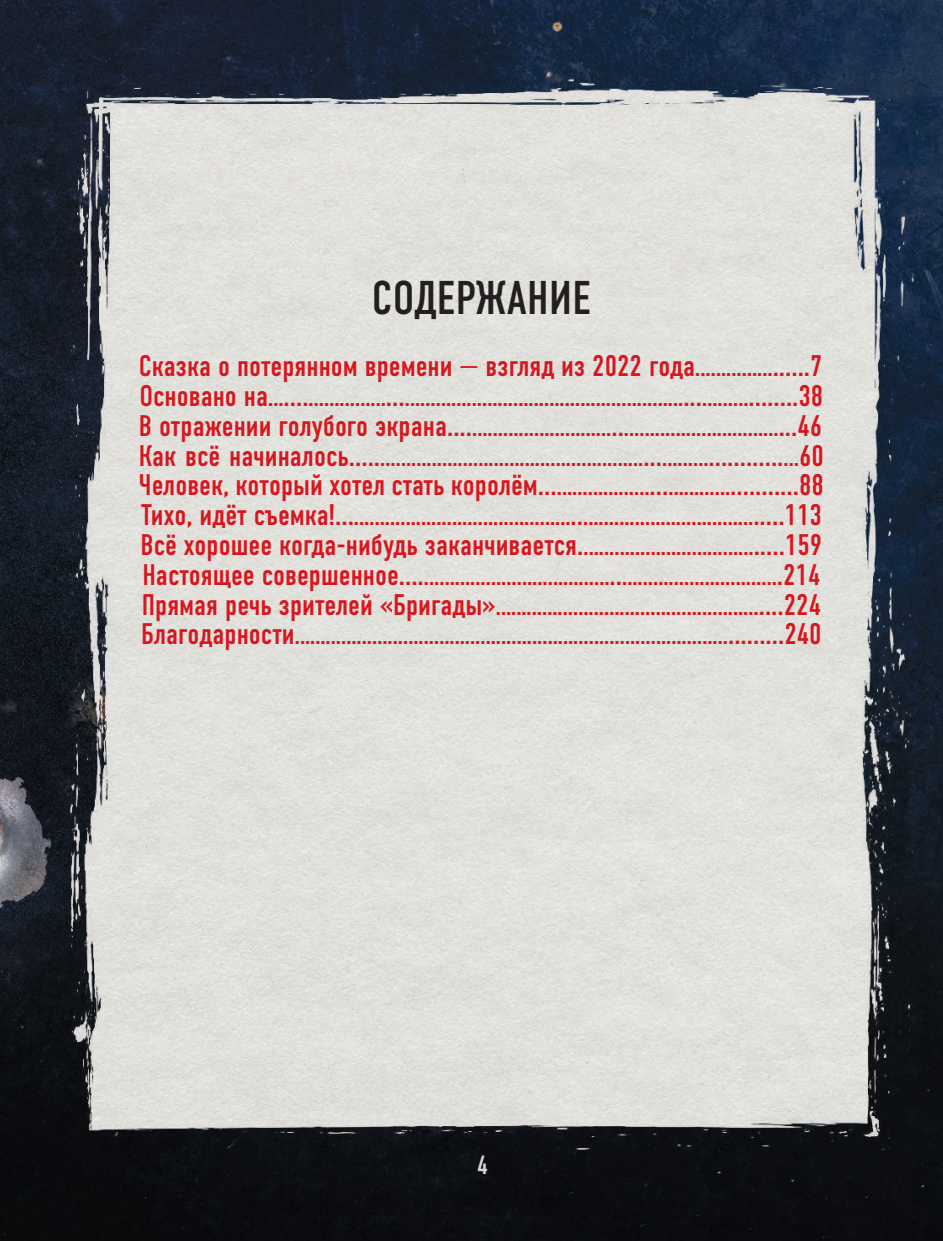
<style>
.page{position:relative;width:943px;height:1241px;background:#fff}
.page>*{position:absolute;margin:0;border:0;box-sizing:border-box;transform-origin:0 0}
.t1{font:47.25px "DIN Condensed";letter-spacing:.01em;color:#231f20}
.t2{font:29.75px/29.8px "DIN Condensed";color:#d7171f;text-align:justify}
.t3{font:26.25px "DIN Condensed";color:#d8d5d0}
</style>
<div class="page">
<img style="left:0;top:0;width:943px;height:1240px">
<img style="left:48px;top:41px;width:888px;height:1141px">
<h1 class="t1" style="left:372px;top:280px;width:221px">СОДЕРЖАНИЕ</h1>
<p class="t2" style="left:139px;top:354px;width:686px">Сказка о потерянном времени — взгляд из 2022 года……………......7<br>Основано на…....……………...………………………………………………...………........38<br>В отражении голубого экрана....………………………..…………………………...46<br>Как всё начиналось.....……………………………………………...………............…60<br>Человек, который хотел стать королём...………………...…………...........88<br>Тихо, идёт съемка!...……………………………………..…………………………….....113<br>Всё хорошее когда-нибудь заканчивается.…………………………….....159<br>Настоящее совершенное....………………………………..………………………….214<br>Прямая речь зрителей «Бригады»……………………………………………....224<br>Благодарности………………………………………………………………………….........240</p>
<p class="t3" style="left:477px;top:1154px;width:12px">4</p>
</div>
